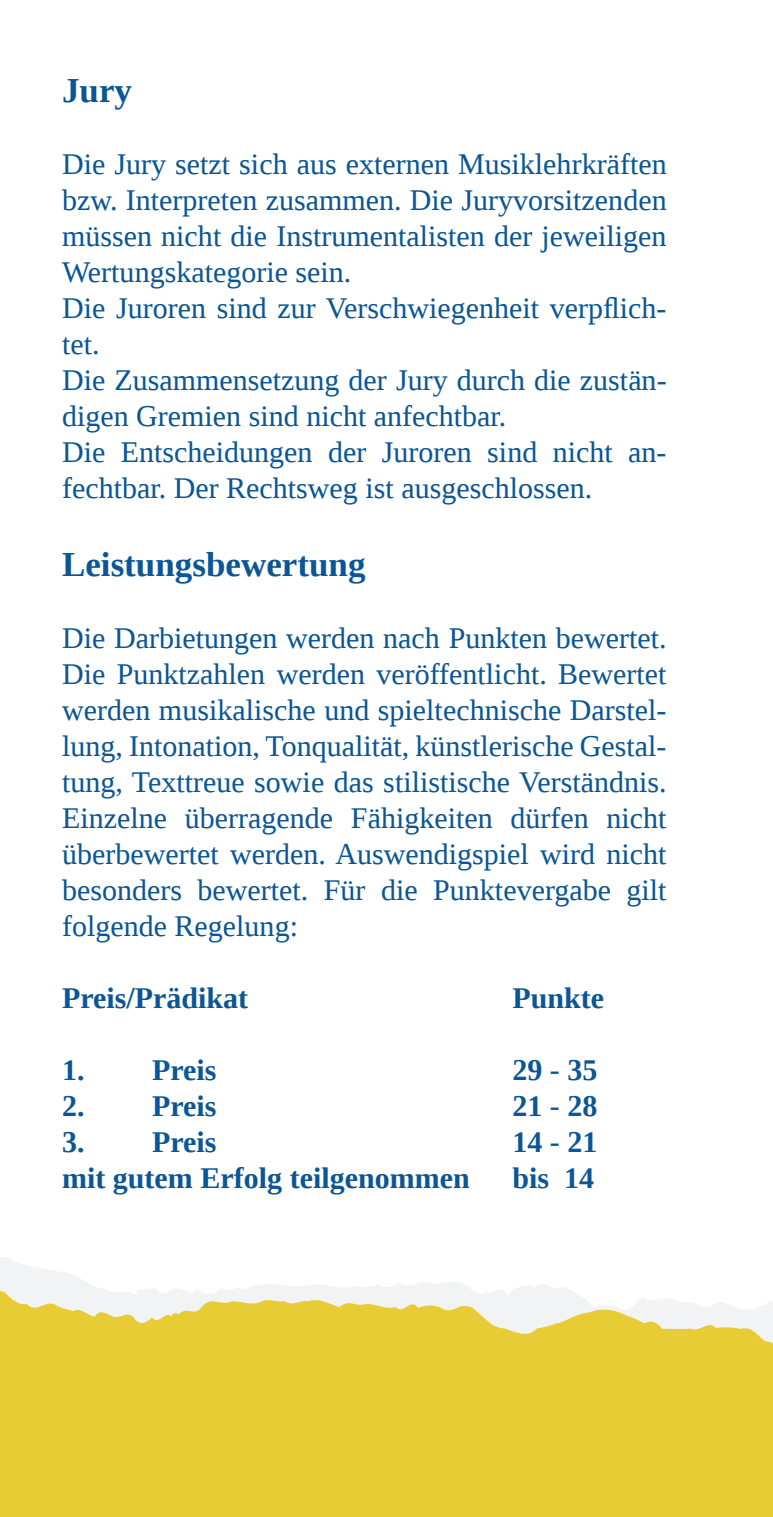
<style>
.page{position:relative;width:773px;height:1517px;background:#fff}
.page>*{position:absolute;margin:0;border:0;box-sizing:border-box;transform-origin:0 0}
.t1{font:700 35px "Liberation Serif";color:#0b5696}
.t2{font:30px/36px "Liberation Serif";color:#0b5696}
.t3{font:700 30px "Liberation Serif";color:#0b5696}
</style>
<div class="page">
<svg style="left:0;top:1257px;width:772px;height:260px;fill:#e8cc35"></svg>
<p class="t1" style="left:62px;top:66px;width:71px">Jury</p>
<p class="t2" style="left:62px;top:145px;width:606px">Die Jury setzt sich aus externen Musiklehrkräften bzw. Interpreten zusammen. Die Juryvorsitzenden müssen nicht die Instrumentalisten der jeweiligen Wertungskategorie sein.<br>Die Juroren sind zur Verschwiegenheit verpflich&shy;tet.<br>Die Zusammensetzung der Jury durch die zustän&shy;digen Gremien sind nicht anfechtbar.<br>Die Entscheidungen der Juroren sind nicht an&shy;fechtbar. Der Rechtsweg ist ausgeschlossen.</p>
<p class="t1" style="left:62px;top:540px;width:305px">Leistungsbewertung</p>
<p class="t2" style="left:62px;top:619px;width:606px;text-align:justify">Die Darbietungen werden nach Punkten bewertet.<br>Die Punktzahlen werden veröffentlicht. Bewertet werden musikalische und spieltechnische Darstel&shy;lung, Intonation, Tonqualität, künstlerische Gestal&shy;tung, Texttreue sowie das stilistische Verständnis.<br>Einzelne überragende Fähigkeiten dürfen nicht überbewertet werden. Auswendigspiel wird nicht besonders bewertet. Für die Punktevergabe gilt folgende Regelung:</p>
<p class="t3" style="left:62px;top:977px;width:188px">Preis/Prädikat</p>
<p class="t3" style="left:512px;top:977px;width:93px">Punkte</p>
<p class="t3" style="left:62px;top:1049px;width:156px">1. Preis</p>
<p class="t3" style="left:512px;top:1049px;width:86px">29 - 35</p>
<p class="t3" style="left:62px;top:1085px;width:156px">2. Preis</p>
<p class="t3" style="left:512px;top:1085px;width:86px">21 - 28</p>
<p class="t3" style="left:62px;top:1121px;width:156px">3. Preis</p>
<p class="t3" style="left:512px;top:1121px;width:86px">14 - 21</p>
<p class="t3" style="left:62px;top:1157px;width:409px">mit gutem Erfolg teilgenommen</p>
<p class="t3" style="left:512px;top:1157px;width:83px">bis 14</p>
</div>
